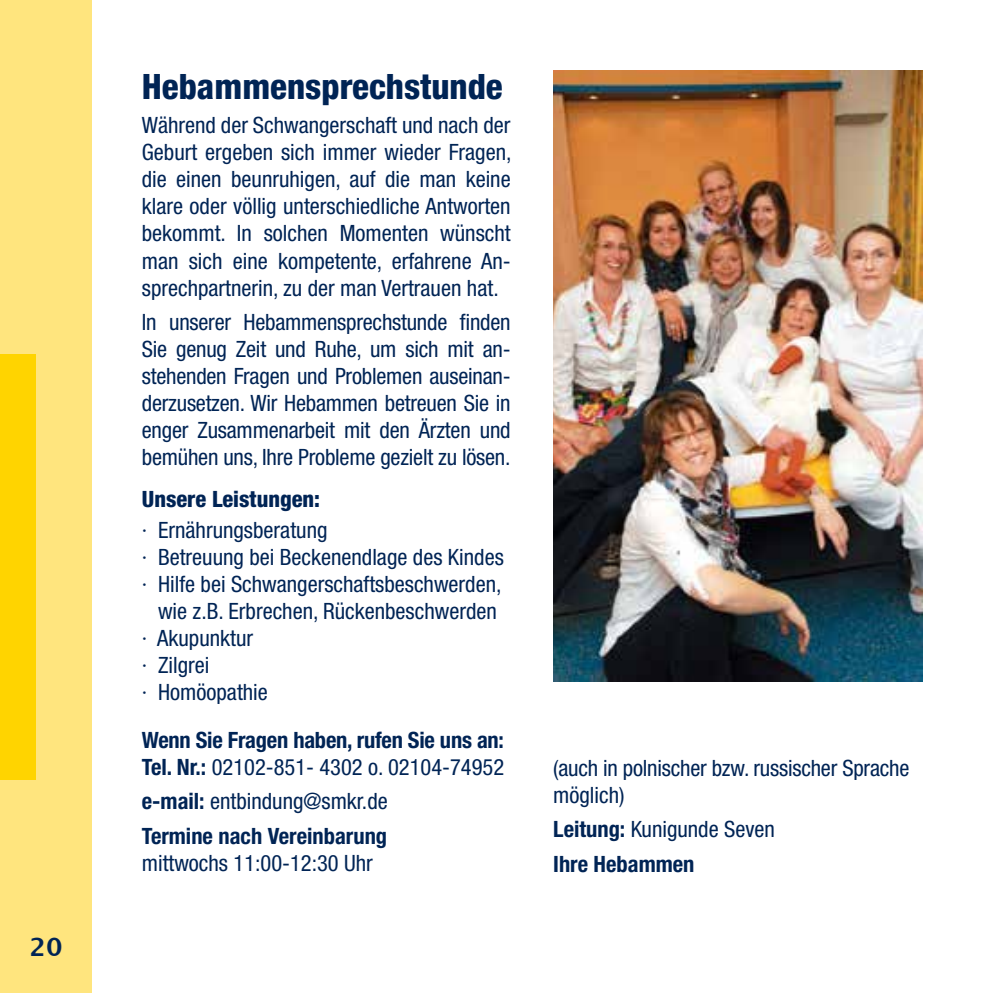
<style>
.page{position:relative;width:993px;height:993px;background:#fff}
.page>*{position:absolute;margin:0;border:0;box-sizing:border-box;transform-origin:0 0}
.t1{font:800 condensed 35px "Helvetica Neue";color:#002455}
.t2{font:700 25px "Lucida Grande";color:#002455}
.t3{font:condensed 22.5px/27px "Helvetica Neue";color:#002455;text-align:justify}
.t4{font:700 condensed 22.5px/34.5px "Helvetica Neue";color:#002455}
.t5{font:800 condensed 22.5px "Helvetica Neue";color:#002455}
.s1{font-weight:400}
</style>
<div class="page">
<div style="left:0;top:0;width:92px;height:992px;background:#ffe57e"></div>
<div style="left:0;top:354px;width:35px;height:426px;background:#ffd400"></div>
<img style="left:553px;top:71px;width:368px;height:610px">
<p class="t2" style="left:30px;top:926px;width:35px">20</p>
<h1 class="t1" style="left:142px;top:65px;width:362px">Hebammensprechstunde</h1>
<p class="t3" style="left:142px;top:112px;width:371px">Während der Schwangerschaft und nach der Geburt ergeben sich immer wieder Fragen, die einen beunruhigen, auf die man keine klare oder völlig unterschiedliche Antworten bekommt. In solchen Momenten wünscht man sich eine kompetente, erfahrene An&shy;sprechpartnerin, zu der man Vertrauen hat.</p>
<p class="t3" style="left:142px;top:308px;width:370px">In unserer Hebammensprechstunde finden Sie genug Zeit und Ruhe, um sich mit an&shy;stehenden Fragen und Problemen auseinan&shy;derzusetzen. Wir Hebammen betreuen Sie in enger Zusammenarbeit mit den Ärzten und bemühen uns, Ihre Probleme gezielt zu lösen.</p>
<p class="t5" style="left:142px;top:484px;width:180px">Unsere Leistungen:</p>
<p class="t3" style="left:142px;top:516px;width:187px">· Ernährungsberatung</p>
<p class="t3" style="left:142px;top:543px;width:363px">· Betreuung bei Beckenendlage des Kindes</p>
<p class="t3" style="left:142px;top:570px;width:361px">· Hilfe bei Schwangerschaftsbeschwerden,</p>
<p class="t3" style="left:158px;top:597px;width:340px">wie z.B. Erbrechen, Rückenbeschwerden</p>
<p class="t3" style="left:142px;top:624px;width:113px">· Akupunktur</p>
<p class="t3" style="left:142px;top:651px;width:69px">· Zilgrei</p>
<p class="t3" style="left:142px;top:678px;width:127px">· Homöopathie</p>
<p class="t4" style="left:142px;top:725px;width:363px;line-height:27px">Wenn Sie Fragen haben, rufen Sie uns an:<br>Tel. Nr.: <span class="s1">02102-851- 4302 o. 02104-74952</span></p>
<p class="t4" style="left:142px;top:783px;width:247px">e-mail: <span class="s1">entbindung@smkr.de<br></span>Termine nach Vereinbarung</p>
<p class="t3" style="left:142px;top:849px;width:232px">mittwochs 11:00-12:30 Uhr</p>
<p class="t3" style="left:553px;top:753px;width:357px">(auch in polnischer bzw. russischer Sprache möglich)</p>
<p class="t4" style="left:553px;top:811px;width:223px">Leitung: <span class="s1">Kunigunde Seven<br></span>Ihre Hebammen</p>
</div>
